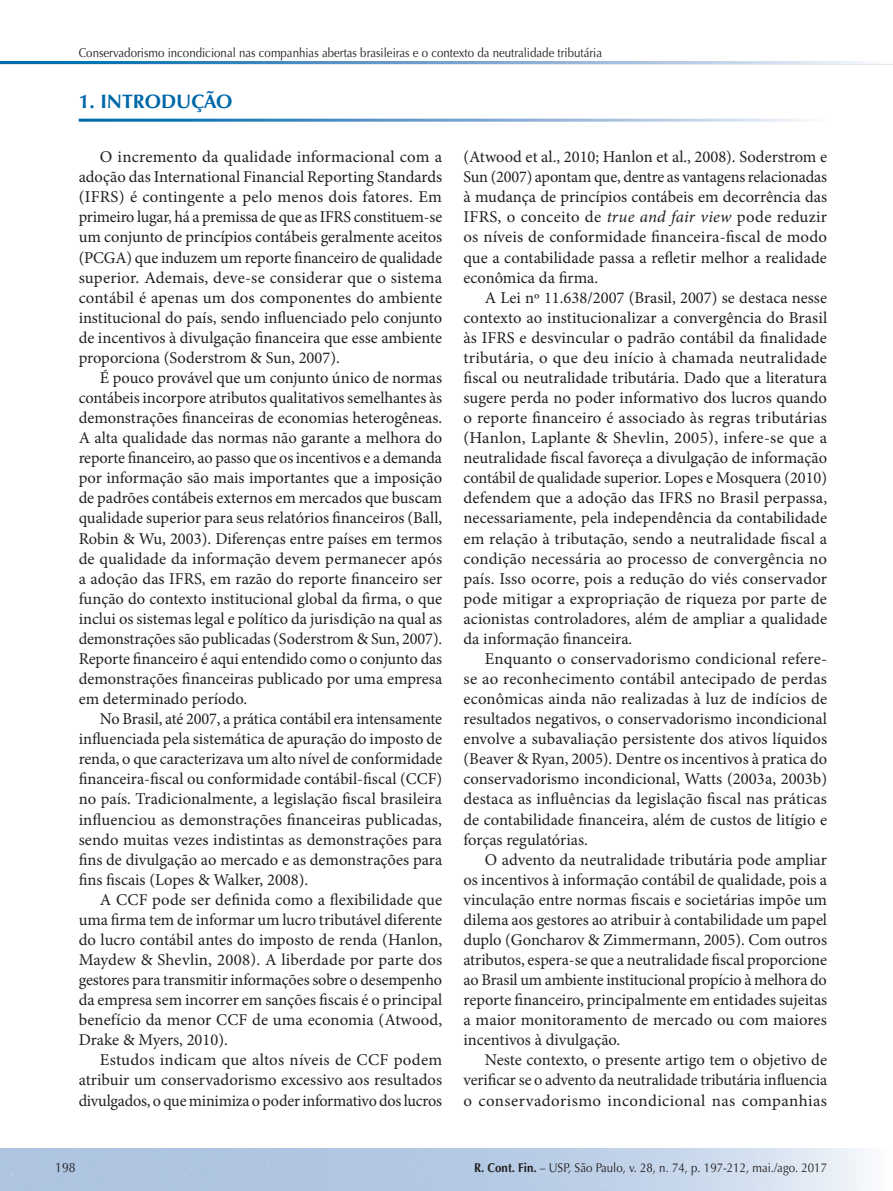
<style>
.page{position:relative;width:893px;height:1191px;background:#fff}
.page>*{position:absolute;margin:0;border:0;box-sizing:border-box;transform-origin:0 0}
.t1{font:700 19.5px "Optima LT Std";color:#0068a9}
.t2{font:16.5px/20.1px "Minion Pro";color:#231f20;text-align:justify}
.t3{font:13.5px "Optima LT Std";color:#231f20;scale:.9 1}
.t4{font:12.75px "Optima LT Std";color:#231f20;scale:.9 1}
.s1{font-style:italic}
.s2{font-weight:700}
</style>
<div class="page">
<svg style="left:0;top:62px;width:872px;height:1px"></svg>
<svg style="left:0;top:63px;width:872px;height:1px"></svg>
<p class="t4" style="left:79px;top:45px;width:583px">Conservadorismo incondicional nas companhias abertas brasileiras e o contexto da neutralidade tributária</p>
<p class="t1" style="left:79px;top:90px;width:155px">1. INTRODUÇÃO</p>
<p class="t2" style="left:79px;top:147px;width:365px;text-indent:21px">O incremento da qualidade informacional com a adoção das International Financial Reporting Standards (IFRS) é contingente a pelo menos dois fatores. Em primeiro lugar, há a premissa de que as IFRS constituem-se um conjunto de princípios contábeis geralmente aceitos (PCGA) que induzem um reporte financeiro de qualidade superior. Ademais, deve-se considerar que o sistema contábil é apenas um dos componentes do ambiente institucional do país, sendo influenciado pelo conjunto de incentivos à divulgação financeira que esse ambiente proporciona (Soderstrom &amp; Sun, 2007).</p>
<p class="t2" style="left:79px;top:368px;width:365px;text-indent:21px">É pouco provável que um conjunto único de normas contábeis incorpore atributos qualitativos semelhantes às demonstrações financeiras de economias heterogêneas.<br>A alta qualidade das normas não garante a melhora do reporte financeiro, ao passo que os incentivos e a demanda por informação são mais importantes que a imposição de padrões contábeis externos em mercados que buscam qualidade superior para seus relatórios financeiros (Ball, Robin &amp; Wu, 2003). Diferenças entre países em termos de qualidade da informação devem permanecer após a adoção das IFRS, em razão do reporte financeiro ser função do contexto institucional global da firma, o que inclui os sistemas legal e político da jurisdição na qual as demonstrações são publicadas (Soderstrom &amp; Sun, 2007).<br>Reporte financeiro é aqui entendido como o conjunto das demonstrações financeiras publicado por uma empresa em determinado período.</p>
<p class="t2" style="left:79px;top:709px;width:365px;text-indent:21px">No Brasil, até 2007, a prática contábil era intensamente influenciada pela sistemática de apuração do imposto de renda, o que caracterizava um alto nível de conformidade financeira-fiscal ou conformidade contábil-fiscal (CCF) no país. Tradicionalmente, a legislação fiscal brasileira influenciou as demonstrações financeiras publicadas, sendo muitas vezes indistintas as demonstrações para fins de divulgação ao mercado e as demonstrações para fins fiscais (Lopes &amp; Walker, 2008).</p>
<p class="t2" style="left:79px;top:889px;width:365px;text-indent:21px">A CCF pode ser definida como a flexibilidade que uma firma tem de informar um lucro tributável diferente do lucro contábil antes do imposto de renda (Hanlon, Maydew &amp; Shevlin, 2008). A liberdade por parte dos gestores para transmitir informações sobre o desempenho da empresa sem incorrer em sanções fiscais é o principal benefício da menor CCF de uma economia (Atwood, Drake &amp; Myers, 2010).</p>
<p class="t2" style="left:79px;top:1050px;width:365px;text-indent:21px">Estudos indicam que altos níveis de CCF podem atribuir um conservadorismo excessivo aos resultados divulgados, o que minimiza o poder informativo dos lucros</p>
<p class="t2" style="left:463px;top:147px;width:365px">(Atwood et al., 2010; Hanlon et al., 2008). Soderstrom e Sun (2007) apontam que, dentre as vantagens relacionadas à mudança de princípios contábeis em decorrência das IFRS, o conceito de <span class="s1">true and fair view</span> pode reduzir os níveis de conformidade financeira-fiscal de modo que a contabilidade passa a refletir melhor a realidade econômica da firma.</p>
<p class="t2" style="left:463px;top:287px;width:365px;text-indent:21px">A Lei nº 11.638/2007 (Brasil, 2007) se destaca nesse contexto ao institucionalizar a convergência do Brasil às IFRS e desvincular o padrão contábil da finalidade tributária, o que deu início à chamada neutralidade fiscal ou neutralidade tributária. Dado que a literatura sugere perda no poder informativo dos lucros quando o reporte financeiro é associado às regras tributárias (Hanlon, Laplante &amp; Shevlin, 2005), infere-se que a neutralidade fiscal favoreça a divulgação de informação contábil de qualidade superior. Lopes e Mosquera (2010) defendem que a adoção das IFRS no Brasil perpassa, necessariamente, pela independência da contabilidade em relação à tributação, sendo a neutralidade fiscal a condição necessária ao processo de convergência no país. Isso ocorre, pois a redução do viés conservador pode mitigar a expropriação de riqueza por parte de acionistas controladores, além de ampliar a qualidade da informação financeira.</p>
<p class="t2" style="left:463px;top:648px;width:365px;text-indent:21px">Enquanto o conservadorismo condicional refere&shy;se ao reconhecimento contábil antecipado de perdas econômicas ainda não realizadas à luz de indícios de resultados negativos, o conservadorismo incondicional envolve a subavaliação persistente dos ativos líquidos (Beaver &amp; Ryan, 2005). Dentre os incentivos à pratica do conservadorismo incondicional, Watts (2003a, 2003b) destaca as influências da legislação fiscal nas práticas de contabilidade financeira, além de custos de litígio e forças regulatórias.</p>
<p class="t2" style="left:463px;top:849px;width:365px;text-indent:21px">O advento da neutralidade tributária pode ampliar os incentivos à informação contábil de qualidade, pois a vinculação entre normas fiscais e societárias impõe um dilema aos gestores ao atribuir à contabilidade um papel duplo (Goncharov &amp; Zimmermann, 2005). Com outros atributos, espera-se que a neutralidade fiscal proporcione ao Brasil um ambiente institucional propício à melhora do reporte financeiro, principalmente em entidades sujeitas a maior monitoramento de mercado ou com maiores incentivos à divulgação.</p>
<p class="t2" style="left:463px;top:1050px;width:365px;text-indent:21px">Neste contexto, o presente artigo tem o objetivo de verificar se o advento da neutralidade tributária influencia o conservadorismo incondicional nas companhias</p>
<p class="t3" style="left:55px;top:1160px;width:24px">198</p>
<p class="t4" style="left:474px;top:1160px;width:394px"><span class="s2">R. Cont. Fin.</span> – USP, São Paulo, v. 28, n. 74, p. 197-212, mai./ago. 2017</p>
</div>
